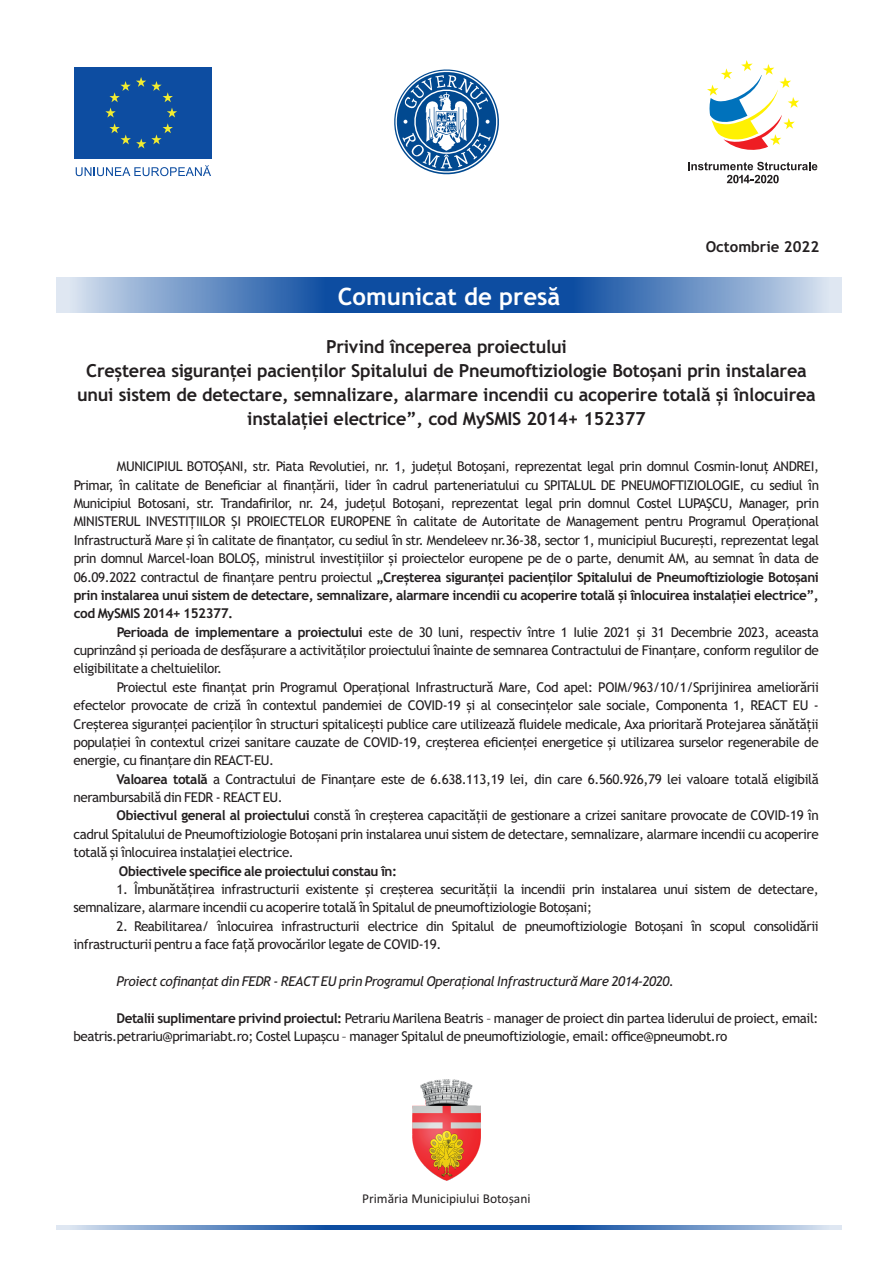
<style>
.page{position:relative;width:893px;height:1263px;background:#fff}
.page>*{position:absolute;margin:0;border:0;box-sizing:border-box;transform-origin:0 0}
.t1{font:700 24px "Trebuchet MS";color:#fff}
.t2{font:700 18px/24.2px "Trebuchet MS";letter-spacing:-.015em;color:#231f20;text-align:center}
.t3{font:700 15px "Trebuchet MS";color:#231f20}
.t4{font:13.5px/18.5px "Trebuchet MS";letter-spacing:-.03em;color:#231f20;text-align:justify}
.t5{font:italic 13.5px "Trebuchet MS";letter-spacing:-.03em;color:#231f20}
.t6{font:700 13.5px "Trebuchet MS";letter-spacing:-.03em;color:#231f20}
.t7{font:13.5px "Calibri";color:#231f20}
.s1{font-weight:700}
</style>
<div class="page">
<svg style="left:394px;top:69px;width:105px;height:106px"></svg>
<div style="left:74px;top:67px;width:137px;height:91px;background:#0d4da1"></div>
<svg style="left:109px;top:77px;width:64px;height:25px"></svg>
<svg style="left:105px;top:108px;width:72px;height:40px"></svg>
<svg style="left:76px;top:165px;width:135px;height:11px"></svg>
<svg style="left:56px;top:277px;width:393px;height:36px;background:#5682bd"></svg>
<svg style="left:449px;top:277px;width:393px;height:36px;background:#5481bc"></svg>
<svg style="left:688px;top:162px;width:129px;height:21px"></svg>
<svg style="left:707px;top:60px;width:92px;height:90px"></svg>
<svg style="left:56px;top:1225px;width:393px;height:4px;background:#5582bd"></svg>
<svg style="left:449px;top:1225px;width:393px;height:4px;background:#5582bc"></svg>
<img style="left:413px;top:1080px;width:67px;height:100px">
<h1 class="t1" style="left:338px;top:287px;width:224px">Comunicat de presă</h1>
<p class="t3" style="left:706px;top:241px;width:115px">Octombrie 2022</p>
<p class="t2" style="left:77px;top:336px;width:740px">Privind începerea proiectului<br>Creșterea siguranței pacienților Spitalului de Pneumoftiziologie Botoșani prin instalarea unui sistem de detectare, semnalizare, alarmare incendii cu acoperire totală și înlocuirea instalației electrice”, cod MySMIS 2014+ 152377</p>
<p class="t4" style="left:74px;top:458px;width:747px;text-indent:43px">MUNICIPIUL BOTOȘANI, str. Piata Revolutiei, nr. 1, județul Botoşani, reprezentat legal prin domnul Cosmin-Ionuț ANDREI, Primar, în calitate de Beneficiar al finanțării, lider în cadrul parteneriatului cu SPITALUL DE PNEUMOFTIZIOLOGIE, cu sediul în Municipiul Botosani, str. Trandafirilor, nr. 24, județul Botoşani, reprezentat legal prin domnul Costel LUPAŞCU, Manager, prin MINISTERUL INVESTIȚIILOR ȘI PROIECTELOR EUROPENE în calitate de Autoritate de Management pentru Programul Operațional Infrastructură Mare și în calitate de finanțator, cu sediul în str. Mendeleev nr.36-38, sector 1, municipiul București, reprezentat legal prin domnul Marcel-Ioan BOLOȘ, ministrul investițiilor și proiectelor europene pe de o parte, denumit AM, au semnat în data de 06.09.2022 contractul de finanțare pentru proiectul <span class="s1">„Creșterea siguranței pacienților Spitalului de Pneumoftiziologie Botoșani prin instalarea unui sistem de detectare, semnalizare, alarmare incendii cu acoperire totală și înlocuirea instalației electrice”, cod MySMIS 2014+ 152377.</span></p>
<p class="t4" style="left:74px;top:624px;width:747px;text-indent:43px"><span class="s1">Perioada de implementare a proiectului</span> este de 30 luni, respectiv între 1 Iulie 2021 și 31 Decembrie 2023, aceasta cuprinzând și perioada de desfășurare a activităților proiectului înainte de semnarea Contractului de Finanțare, conform regulilor de eligibilitate a cheltuielilor.</p>
<p class="t4" style="left:74px;top:679px;width:747px;text-indent:43px">Proiectul este finanțat prin Programul Operațional Infrastructură Mare, Cod apel: POIM/963/10/1/Sprijinirea ameliorării efectelor provocate de criză în contextul pandemiei de COVID-19 și al consecințelor sale sociale, Componenta 1, REACT EU - Creșterea siguranței pacienților în structuri spitalicești publice care utilizează fluidele medicale, Axa prioritară Protejarea sănătății populației în contextul crizei sanitare cauzate de COVID-19, creșterea eficienței energetice și utilizarea surselor regenerabile de energie, cu finanțare din REACT-EU.</p>
<p class="t4" style="left:74px;top:771px;width:747px;text-indent:43px"><span class="s1">Valoarea totală</span> a Contractului de Finanțare este de 6.638.113,19 lei, din care 6.560.926,79 lei valoare totală eligibilă nerambursabilă din FEDR - REACT EU.</p>
<p class="t4" style="left:73px;top:808px;width:747px;text-indent:43px"><span class="s1">Obiectivul general al proiectului</span> constă în creșterea capacității de gestionare a crizei sanitare provocate de COVID-19 în cadrul Spitalului de Pneumoftiziologie Botoșani prin instalarea unui sistem de detectare, semnalizare, alarmare incendii cu acoperire totală și înlocuirea instalaţiei electrice.</p>
<p class="t6" style="left:119px;top:865px;width:280px">Obiectivele specifice ale proiectului constau în:</p>
<p class="t4" style="left:73px;top:881px;width:747px;text-indent:43px">1. Îmbunătățirea infrastructurii existente și creșterea securității la incendii prin instalarea unui sistem de detectare, semnalizare, alarmare incendii cu acoperire totală în Spitalul de pneumoftiziologie Botoșani;</p>
<p class="t4" style="left:73px;top:918px;width:747px;text-indent:43px">2. Reabilitarea/ înlocuirea infrastructurii electrice din Spitalul de pneumoftiziologie Botoșani în scopul consolidării infrastructurii pentru a face față provocărilor legate de COVID-19.</p>
<p class="t5" style="left:116px;top:976px;width:559px">Proiect cofinanțat din FEDR - REACT EU prin Programul Operațional Infrastructură Mare 2014-2020.</p>
<p class="t4" style="left:73px;top:1010px;width:747px;text-indent:43px"><span class="s1">Detalii suplimentare privind proiectul:</span> Petrariu Marilena Beatris – manager de proiect din partea liderului de proiect, email: beatris.petrariu@primariabt.ro; Costel Lupașcu – manager Spitalul de pneumoftiziologie, email: office@pneumobt.ro</p>
<p class="t7" style="left:362px;top:1193px;width:170px">Primăria Municipiului Botoșani</p>
</div>
